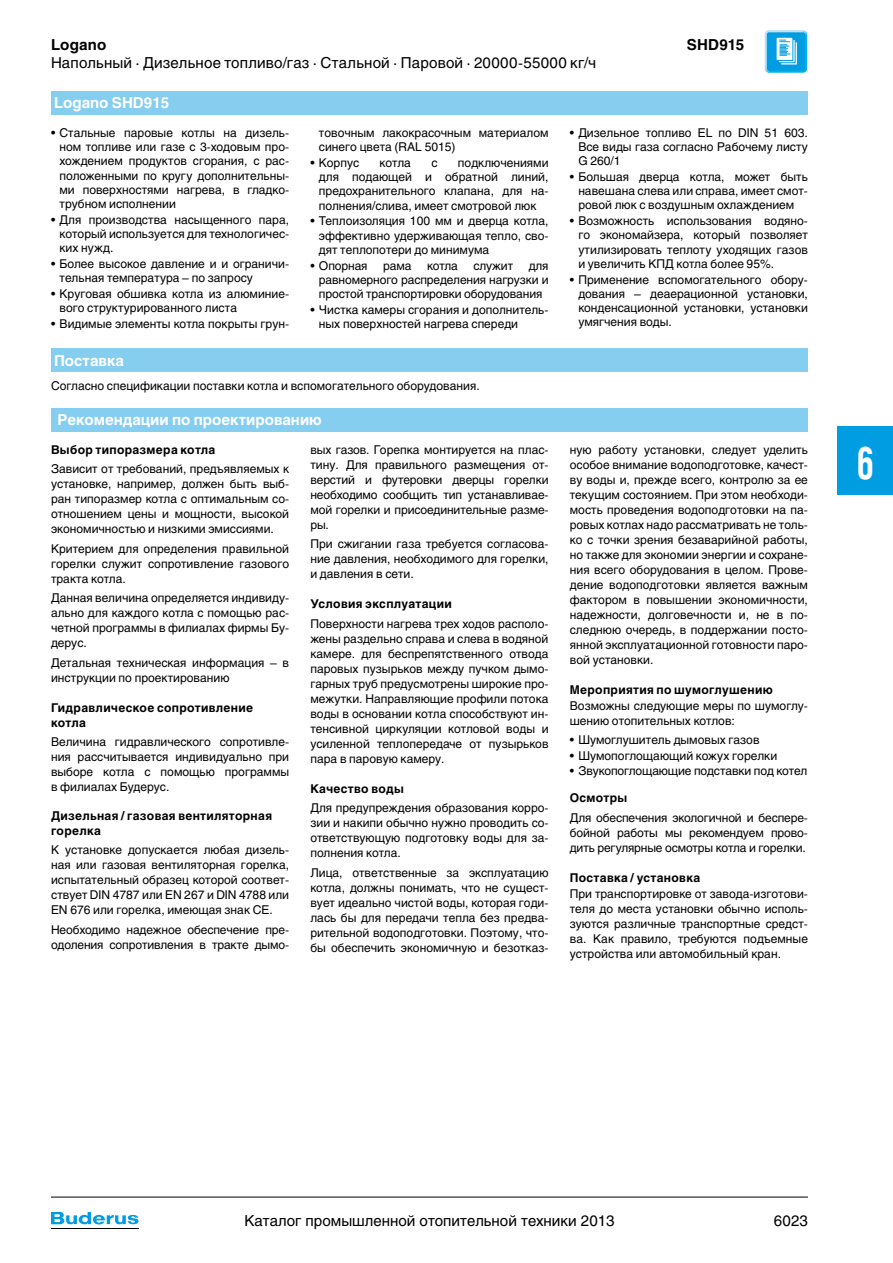
<style>
.page{position:relative;width:893px;height:1263px;background:#fff}
.page>*{position:absolute;margin:0;border:0;box-sizing:border-box;transform-origin:0 0}
.t1{font:700 45px "Helios Cond";color:#fff;scale:.8 1}
.t2{font:15px "Helios";letter-spacing:.005em;color:#000}
.t3{font:700 15px "Helios";color:#fff}
.t4{font:700 15px "Helios";letter-spacing:.01em;color:#000}
.t5{font:12px/15px "Helios";color:#000;text-align:justify}
.t6{font:700 12px/15px "Helios";letter-spacing:.025em;color:#000}
</style>
<div class="page">
<hr style="left:51px;top:1197px;width:757px;height:1px;background:#000">
<svg style="left:51px;top:1212px;width:88px;height:13px"></svg>
<hr style="left:51px;top:1228px;width:87px;height:1px;background:#000">
<div style="left:838px;top:427px;width:55px;height:68px;background:#009de2"></div>
<svg style="left:764px;top:33px;width:44px;height:37px"></svg>
<svg style="left:765px;top:30px;width:42px;height:43px;background:#46b9ea"></svg>
<div style="left:51px;top:91px;width:757px;height:24px;background:#85cef0"></div>
<div style="left:51px;top:408px;width:757px;height:24px;background:#85cef0"></div>
<div style="left:51px;top:349px;width:757px;height:23px;background:#85cef0"></div>
<p class="t4" style="left:51px;top:36px;width:57px">Logano</p>
<p class="t4" style="left:687px;top:36px;width:59px">SHD915</p>
<p class="t2" style="left:51px;top:54px;width:547px">Напольный · Дизельное топливо/газ · Стальной · Паровой · 20000-55000 кг/ч</p>
<p class="t3" style="left:54px;top:94px;width:117px">Logano SHD915</p>
<p class="t5" style="left:60px;top:125px;width:231px;line-height:14.2px;text-indent:-9px">• Стальные паровые котлы на дизель&shy;ном топливе или газе с 3-ходовым про&shy;хождением продуктов сгорания, с рас&shy;положенными по кругу дополнительны&shy;ми поверхностями нагрева, в гладко&shy;трубном исполнении</p>
<p class="t5" style="left:60px;top:212px;width:231px;line-height:14.2px;text-indent:-9px">• Для производства насыщенного пара, который используется для технологичес&shy;ких нужд.</p>
<p class="t5" style="left:60px;top:257px;width:230px;line-height:14.2px;text-indent:-9px">• Более высокое давление и и ограничи&shy;тельная температура – по запросу</p>
<p class="t5" style="left:60px;top:287px;width:231px;line-height:14.2px;text-indent:-9px">• Круговая обшивка котла из алюминие&shy;вого структурированного листа</p>
<p class="t5" style="left:51px;top:316px;width:239px">• Видимые элементы котла покрыты грун-</p>
<p class="t5" style="left:319px;top:125px;width:231px;line-height:14.2px">товочным лакокрасочным материалом синего цвета (RAL 5015)</p>
<p class="t5" style="left:310px;top:155px;width:50px">• Корпус</p>
<p class="t5" style="left:380px;top:155px;width:33px">котла</p>
<p class="t5" style="left:431px;top:155px;width:8px">с</p>
<p class="t5" style="left:319px;top:155px;width:231px;line-height:14.2px;text-indent:139px">подключениями для подающей и обратной линий, предохранительного клапана, для на&shy;полнения/слива, имеет смотровой люк</p>
<p class="t5" style="left:319px;top:214px;width:231px;line-height:14.2px;text-indent:-9px">• Теплоизоляция 100 мм и дверца котла, эффективно удерживающая тепло, сво&shy;дят теплопотери до минимума</p>
<p class="t5" style="left:310px;top:258px;width:59px">• Опорная</p>
<p class="t5" style="left:383px;top:258px;width:30px">рама</p>
<p class="t5" style="left:427px;top:258px;width:32px">котла</p>
<p class="t5" style="left:473px;top:258px;width:41px">служит</p>
<p class="t5" style="left:319px;top:258px;width:231px;line-height:14.2px;text-indent:210px">для равномерного распределения нагрузки и простой транспортировки оборудования</p>
<p class="t5" style="left:319px;top:302px;width:231px;line-height:14.2px;text-indent:-9px">• Чистка камеры сгорания и дополнитель&shy;ных поверхностей нагрева спереди</p>
<p class="t3" style="left:54px;top:351px;width:71px">Поставка</p>
<p class="t5" style="left:51px;top:378px;width:430px">Согласно спецификации поставки котла и вспомогательного оборудования.</p>
<p class="t3" style="left:57px;top:411px;width:266px">Рекомендации по проектированию</p>
<p class="t6" style="left:51px;top:442px;width:166px">Выбор типоразмера котла</p>
<p class="t5" style="left:51px;top:461px;width:240px">Зависит от требований, предъявляемых к установке, например, должен быть выб&shy;ран типоразмер котла с оптимальным со&shy;отношением цены и мощности, высокой экономичностью и низкими эмиссиями.</p>
<p class="t5" style="left:51px;top:541px;width:240px">Критерием для определения правильной горелки служит сопротивление газового тракта котла.</p>
<p class="t5" style="left:51px;top:590px;width:240px">Данная величина определяется индивиду&shy;ально для каждого котла с помощью рас&shy;четной программы в филиалах фирмы Бу&shy;дерус.</p>
<p class="t5" style="left:51px;top:655px;width:240px">Детальная техническая информация – в инструкции по проектированию</p>
<p class="t6" style="left:51px;top:700px;width:204px">Гидравлическое сопротивление котла</p>
<p class="t5" style="left:51px;top:734px;width:240px">Величина гидравлического сопротивле&shy;ния рассчитывается индивидуально при выборе котла с помощью программы в филиалах Будерус.</p>
<p class="t6" style="left:51px;top:809px;width:223px;line-height:14.2px">Дизельная / газовая вентиляторная горелка</p>
<p class="t5" style="left:51px;top:842px;width:240px">К установке допускается любая дизель&shy;ная или газовая вентиляторная горелка, испытательный образец которой соответ&shy;ствует DIN 4787 или EN 267 и DIN 4788 или EN 676 или горелка, имеющая знак CE.</p>
<p class="t5" style="left:51px;top:922px;width:239px">Необходимо надежное обеспечение пре&shy;одоления сопротивления в тракте дымо-</p>
<p class="t5" style="left:310px;top:442px;width:240px">вых газов. Горепка монтируется на плас&shy;тину. Для правильного размещения от&shy;верстий и футеровки дверцы горелки необходимо сообщить тип устанавливае&shy;мой горелки и присоединительные разме&shy;ры.</p>
<p class="t5" style="left:310px;top:536px;width:240px">При сжигании газа требуется согласова&shy;ние давления, необходимого для горелки, и давления в сети.</p>
<p class="t6" style="left:310px;top:596px;width:143px">Условия эксплуатации</p>
<p class="t5" style="left:310px;top:616px;width:240px">Поверхности нагрева трех ходов располо&shy;жены раздельно справа и слева в водяной камере. для беспрепятственного отвода паровых пузырьков между пучком дымо&shy;гарных труб предусмотрены широкие про&shy;межутки. Направляющие профили потока воды в основании котла способствуют ин&shy;тенсивной циркуляции котловой воды и усиленной теплопередаче от пузырьков пара в паровую камеру.</p>
<p class="t6" style="left:310px;top:781px;width:95px">Качество воды</p>
<p class="t5" style="left:310px;top:800px;width:240px">Для предупреждения образования корро&shy;зии и накипи обычно нужно проводить со&shy;ответствующую подготовку воды для за&shy;полнения котла.</p>
<p class="t5" style="left:310px;top:865px;width:240px">Лица, ответственные за эксплуатацию котла, должны понимать, что не сущест&shy;вует идеально чистой воды, которая годи&shy;лась бы для передачи тепла без предва&shy;рительной водоподготовки. Поэтому, что&shy;бы обеспечить экономичную и безотказ-</p>
<p class="t5" style="left:578px;top:125px;width:231px;line-height:14.2px;text-indent:-9px">• Дизельное топливо EL по DIN 51 603.<br>Все виды газа согласно Рабочему листу G 260/1</p>
<p class="t5" style="left:578px;top:169px;width:231px;line-height:14.2px;text-indent:-9px">• Большая дверца котла, может быть навешана слева или справа, имеет смот&shy;ровой люк с воздушным охлаждением</p>
<p class="t5" style="left:578px;top:214px;width:231px;line-height:14.2px;text-indent:-9px">• Возможность использования водяно&shy;го экономайзера, который позволяет утилизировать теплоту уходящих газов и увеличить КПД котла более 95%.</p>
<p class="t5" style="left:578px;top:272px;width:231px;line-height:14.2px;text-indent:-9px">• Применение вспомогательного обору&shy;дования – деаерационной установки, конденсационной установки, установки умягчения воды.</p>
<p class="t5" style="left:570px;top:442px;width:240px">ную работу установки, следует уделить особое внимание водоподготовке, качест&shy;ву воды и, прежде всего, контролю за ее текущим состоянием. При этом необходи&shy;мость проведения водоподготовки на па&shy;ровых котлах надо рассматривать не толь&shy;ко с точки зрения безаварийной работы, но также для экономии энергии и сохране&shy;ния всего оборудования в целом. Прове&shy;дение водоподготовки является важным фактором в повышении экономичности, надежности, долговечности и, не в по&shy;следнюю очередь, в поддержании посто&shy;янной эксплуатационной готовности паро&shy;вой установки.</p>
<p class="t6" style="left:570px;top:682px;width:205px">Мероприятия по шумоглушению</p>
<p class="t5" style="left:570px;top:698px;width:239px">Возможны следующие меры по шумоглу&shy;шению отопительных котлов:</p>
<p class="t5" style="left:570px;top:732px;width:191px">• Шумоглушитель дымовых газов</p>
<p class="t5" style="left:570px;top:748px;width:209px">• Шумопоглощающий кожух горелки</p>
<p class="t5" style="left:570px;top:764px;width:239px">• Звукопоглощающие подставки под котел</p>
<p class="t6" style="left:570px;top:791px;width:59px">Осмотры</p>
<p class="t5" style="left:570px;top:810px;width:240px">Для обеспечения экологичной и беспере&shy;бойной работы мы рекомендуем прово&shy;дить регулярные осмотры котла и горелки.</p>
<p class="t6" style="left:570px;top:870px;width:132px">Поставка / установка</p>
<p class="t5" style="left:570px;top:887px;width:240px">При транспортировке от завода-изготови&shy;теля до места установки обычно исполь&shy;зуются различные транспортные средст&shy;ва. Как правило, требуются подъемные устройства или автомобильный кран.</p>
<h1 class="t1" style="left:856px;top:436px;width:24px">6</h1>
<p class="t2" style="left:244px;top:1212px;width:372px">Каталог промышленной отопительной техники 2013</p>
<p class="t2" style="left:774px;top:1212px;width:36px">6023</p>
</div>
